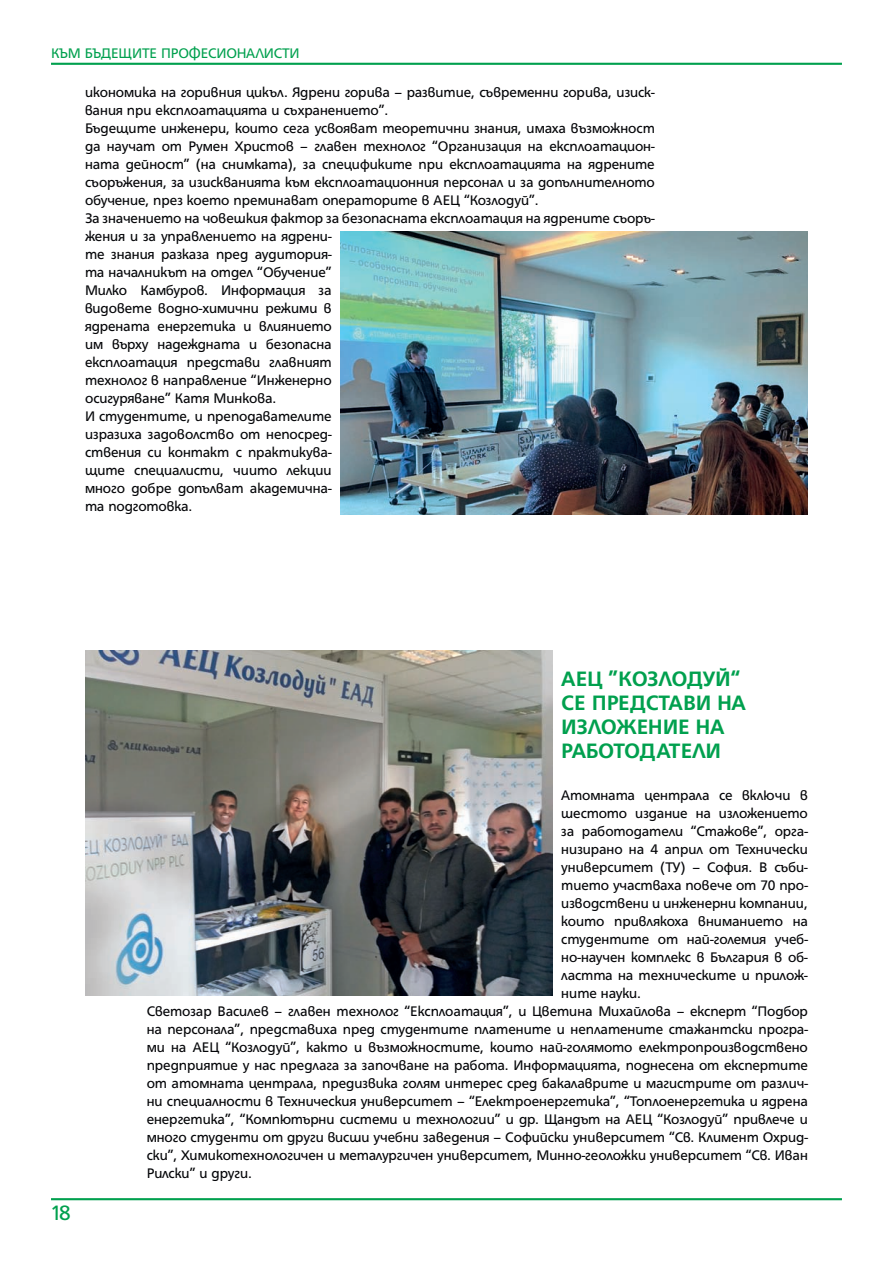
<style>
.page{position:relative;width:893px;height:1263px;background:#fff}
.page>*{position:absolute;margin:0;border:0;box-sizing:border-box;transform-origin:0 0}
.t1{font:700 22.5px/24px "Grotesk HS Bg";color:#00a04e}
.t2{font:22.5px "Grotesk HS Bg";color:#00a04e}
.t3{font:15px/18px "Grotesk HS Bg";letter-spacing:-.005em;color:#040508}
.t4{font:15px "Grotesk HS Bg";letter-spacing:-.01em;color:#00a04e}
</style>
<div class="page">
<hr style="left:51px;top:1198px;width:791px;height:2px;background:#00a04e">
<hr style="left:51px;top:63px;width:791px;height:2px;background:#00a04e">
<img style="left:340px;top:232px;width:468px;height:282px">
<img style="left:85px;top:651px;width:468px;height:344px">
<p class="t4" style="left:51px;top:46px;width:250px">КЪМ БЪДЕЩИТЕ ПРОФЕСИОНАЛИСТИ</p>
<p class="t3" style="left:85px;top:83px;width:571px">икономика на горивния цикъл. Ядрени горива – развитие, съвременни горива, изиск&shy;вания при експлоатацията и съхранението”.<br>Бъдещите инженери, които сега усвояват теоретични знания, имаха възможност да научат от Румен Христов – главен технолог “Организация на експлоатацион&shy;ната дейност” (на снимката), за спецификите при експлоатацията на ядрените съоръжения, за изискванията към експлоатационния персонал и за допълнителното обучение, през което преминават операторите в АЕЦ “Козлодуй”.<br>За значението на човешкия фактор за безопасната експлоатация на ядрените съоръ&shy;жения и за управлението на ядрени-<br>те знания разказа пред аудитория-<br>та началникът на отдел “Обучение”<br>Милко Камбуров. Информация за<br>видовете водно-химични режими в<br>ядрената енергетика и влиянието<br>им върху надеждната и безопасна<br>експлоатация представи главният<br>технолог в направление “Инженерно<br>осигуряване” Катя Минкова.<br>И студентите, и преподавателите<br>изразиха задоволство от непосред-<br>ствения си контакт с практикува-<br>щите специалисти, чиито лекции<br>много добре допълват академична-<br>та подготовка.</p>
<h1 class="t2" style="left:51px;top:1201px;width:21px">18</h1>
<h1 class="t1" style="left:561px;top:667px;width:181px">АЕЦ “Козлодуй” се предста ви на изложен ие на<br>работо</h1>
<h1 class="t1" style="left:640px;top:739px;width:22px">дате</h1>
<h1 class="t1" style="left:692px;top:739px;width:30px">ли</h1>
<p class="t3" style="left:561px;top:786px;width:248px">Атомната централа се включи в</p>
<p class="t3" style="left:561px;top:804px;width:248px">шестото издание на изложението</p>
<p class="t3" style="left:561px;top:822px;width:248px">за работодатели “Стажове”, орга-</p>
<p class="t3" style="left:561px;top:840px;width:248px">низирано на 4 април от Технически</p>
<p class="t3" style="left:561px;top:858px;width:248px">университет (ТУ) – София. В съби-</p>
<p class="t3" style="left:561px;top:876px;width:248px">тието участваха повече от 70 про-</p>
<p class="t3" style="left:561px;top:894px;width:248px">изводствени и инженерни компании,</p>
<p class="t3" style="left:561px;top:912px;width:248px">които привлякоха вниманието на</p>
<p class="t3" style="left:561px;top:930px;width:248px">студентите от най-големия учеб-</p>
<p class="t3" style="left:561px;top:948px;width:248px">но-научен комплекс в България в об-</p>
<p class="t3" style="left:561px;top:966px;width:248px">ластта на техническите и прилож-</p>
<p class="t3" style="left:561px;top:984px;width:81px">ните науки.</p>
<p class="t3" style="left:147px;top:1002px;width:663px">Светозар Василев – главен технолог “Експлоатация”, и Цветина Михайлова – експерт “Подбор</p>
<p class="t3" style="left:147px;top:1020px;width:663px">на персонала”, представиха пред студентите платените и неплатените стажантски програ-</p>
<p class="t3" style="left:147px;top:1038px;width:663px">ми на АЕЦ “Козлодуй”, както и възможностите, които най-голямото електропроизводствено</p>
<p class="t3" style="left:147px;top:1056px;width:663px">предприятие у нас предлага за започване на работа. Информацията, поднесена от експертите</p>
<p class="t3" style="left:147px;top:1074px;width:663px">от атомната централа, предизвика голям интерес сред бакалаврите и магистрите от различ-</p>
<p class="t3" style="left:147px;top:1092px;width:663px">ни специалности в Техническия университет – “Електроенергетика”, “Топлоенергетика и ядрена</p>
<p class="t3" style="left:147px;top:1110px;width:663px">енергетика”, “Компютърни системи и технологии” и др. Щандът на АЕЦ “Козлодуй” привлече и</p>
<p class="t3" style="left:147px;top:1128px;width:663px">много студенти от други висши учебни заведения – Софийски университет “Св. Климент Охрид-</p>
<p class="t3" style="left:147px;top:1146px;width:663px">ски”, Химикотехнологичен и металургичен университет, Минно-геоложки университет “Св. Иван</p>
<p class="t3" style="left:147px;top:1164px;width:107px">Рилски” и други.</p>
</div>
